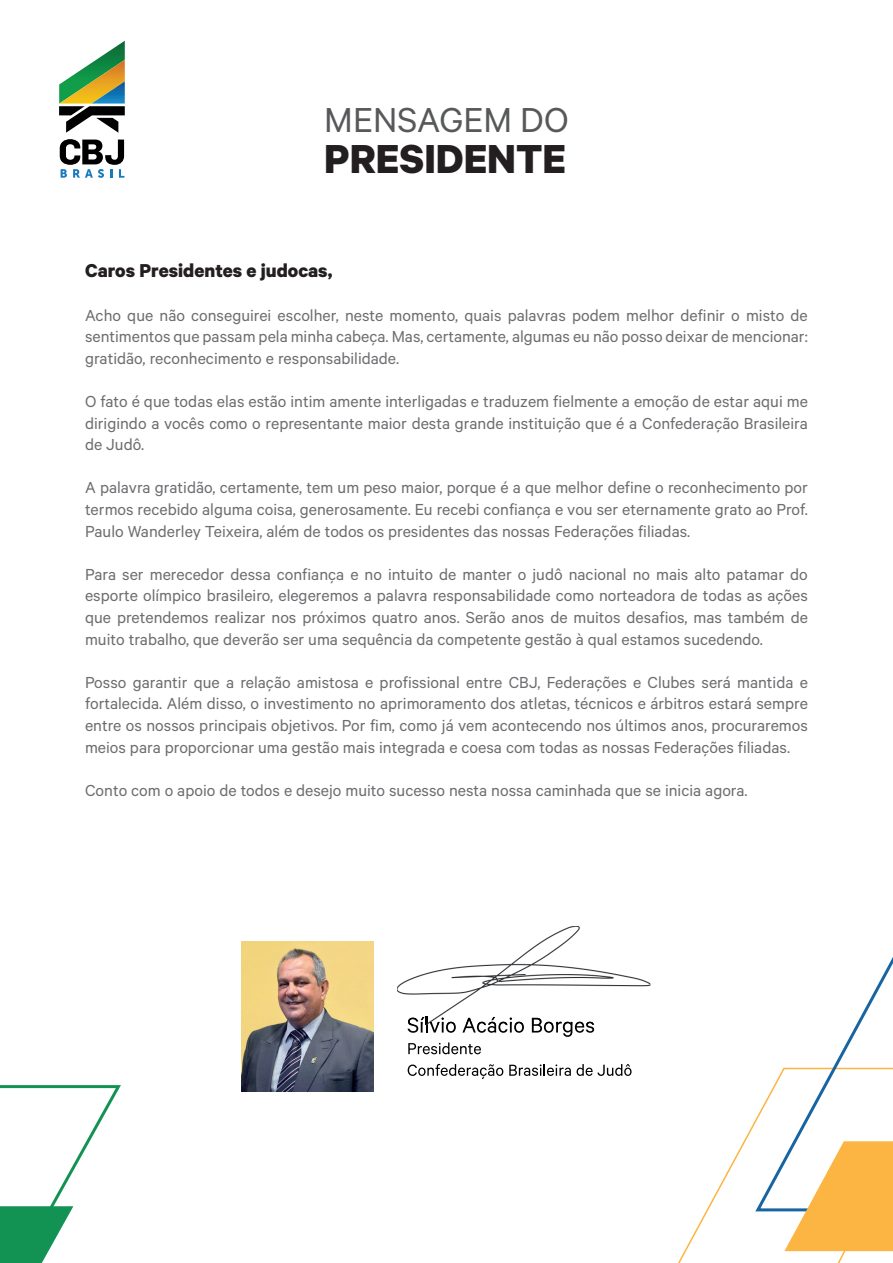
<style>
.page{position:relative;width:893px;height:1263px;background:#fff}
.page>*{position:absolute;margin:0;border:0;box-sizing:border-box;transform-origin:0 0}
.t1{font:700 45.6px "Calibre";color:#231f20}
.t2{font:39px "Calibre";color:#57585a}
.t3{font:700 21px "Calibre";color:#231f20}
.t4{font:18px/21.6px "Calibre";color:#6c6d70;text-align:justify}
</style>
<div class="page">
<svg style="left:0;top:1085px;width:121px;height:178px"></svg>
<svg style="left:678px;top:957px;width:215px;height:306px"></svg>
<svg style="left:59px;top:40px;width:66px;height:138px"></svg>
<svg style="left:408px;top:1042px;width:73px;height:12px"></svg>
<svg style="left:408px;top:1064px;width:95px;height:15px"></svg>
<svg style="left:509px;top:1064px;width:62px;height:12px"></svg>
<svg style="left:577px;top:1064px;width:55px;height:12px"></svg>
<img style="left:242px;top:942px;width:131px;height:149px">
<img style="left:397px;top:926px;width:253px;height:99px">
<svg style="left:408px;top:1017px;width:48px;height:16px"></svg>
<svg style="left:462px;top:1017px;width:62px;height:16px"></svg>
<svg style="left:532px;top:1018px;width:62px;height:19px"></svg>
<h2 class="t2" style="left:324px;top:97px;width:246px">MENSAGEM DO</h2>
<h1 class="t1" style="left:324px;top:131px;width:243px">PRESIDENTE</h1>
<p class="t3" style="left:85px;top:258px;width:249px">Caros Presidentes e judocas,</p>
<p class="t4" style="left:85px;top:303px;width:724px">Acho que não conseguirei escolher, neste momento, quais palavras podem melhor definir o misto de sentimentos que passam pela minha cabeça. Mas, certamente, algumas eu não posso deixar de mencionar: gratidão, reconhecimento e responsabilidade.</p>
<p class="t4" style="left:85px;top:390px;width:724px">O fato é que todas elas estão intim amente interligadas e traduzem fielmente a emoção de estar aqui me dirigindo a vocês como o representante maior desta grande instituição que é a Confederação Brasileira de Judô.</p>
<p class="t4" style="left:85px;top:476px;width:724px">A palavra gratidão, certamente, tem um peso maior, porque é a que melhor define o reconhecimento por termos recebido alguma coisa, generosamente. Eu recebi confiança e vou ser eternamente grato ao Prof.<br>Paulo Wanderley Teixeira, além de todos os presidentes das nossas Federações filiadas.</p>
<p class="t4" style="left:85px;top:563px;width:724px">Para ser merecedor dessa confiança e no intuito de manter o judô nacional no mais alto patamar do esporte olímpico brasileiro, elegeremos a palavra responsabilidade como norteadora de todas as ações que pretendemos realizar nos próximos quatro anos. Serão anos de muitos desafios, mas também de muito trabalho, que deverão ser uma sequência da competente gestão à qual estamos sucedendo.</p>
<p class="t4" style="left:85px;top:671px;width:724px">Posso garantir que a relação amistosa e profissional entre CBJ, Federações e Clubes será mantida e fortalecida. Além disso, o investimento no aprimoramento dos atletas, técnicos e árbitros estará sempre entre os nossos principais objetivos. Por fim, como já vem acontecendo nos últimos anos, procuraremos meios para proporcionar uma gestão mais integrada e coesa com todas as nossas Federações filiadas.</p>
<p class="t4" style="left:85px;top:779px;width:664px">Conto com o apoio de todos e desejo muito sucesso nesta nossa caminhada que se inicia agora.</p>
</div>
